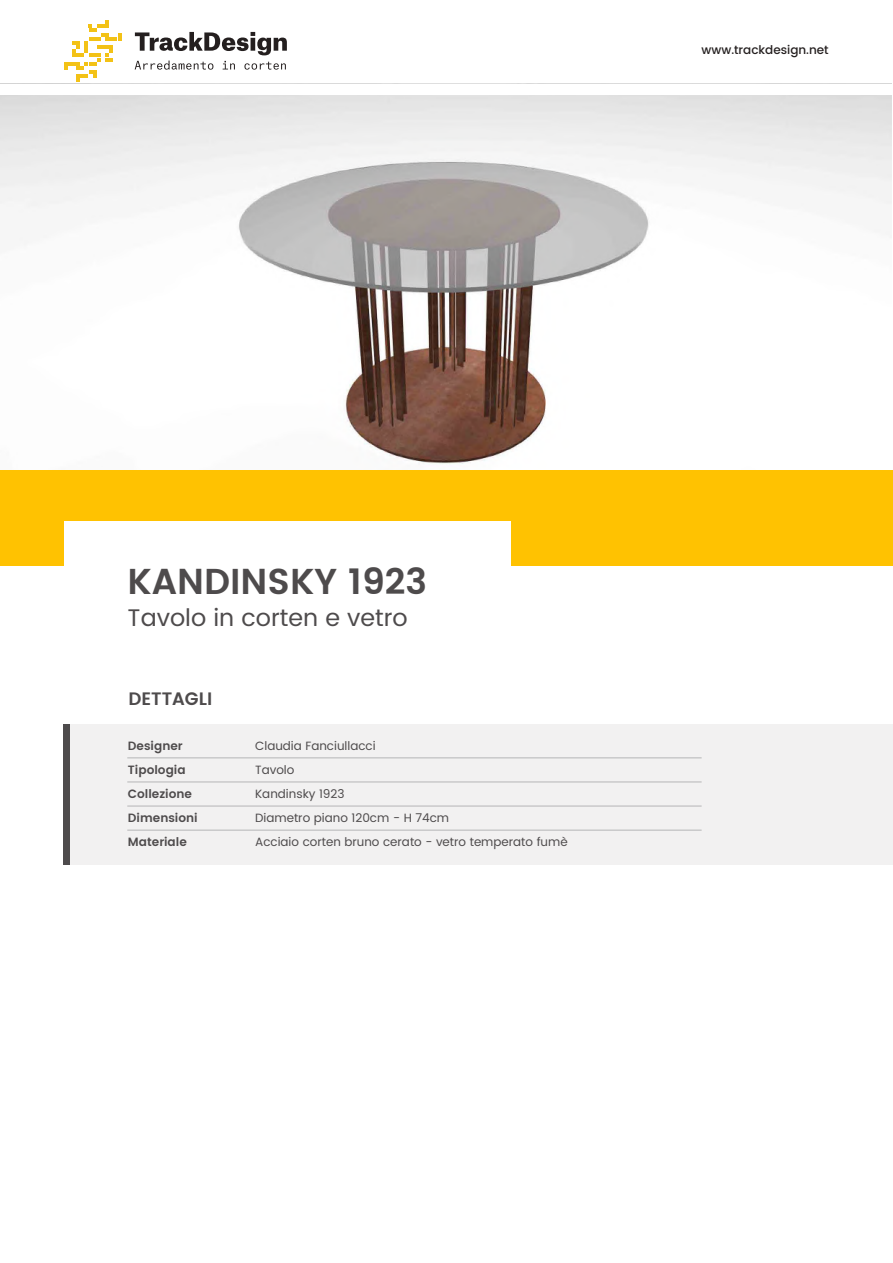
<style>
.page{position:relative;width:893px;height:1263px;background:#fff}
.page>*{position:absolute;margin:0;border:0;box-sizing:border-box;transform-origin:0 0}
.t1{font:600 36px "Poppins";color:#4e4b4c}
.t2{font:24px "Poppins";color:#4e4b4c}
.t3{font:600 18px "Poppins";color:#4e4b4c}
.t4{font:12px/24px "Poppins";color:#4e4b4c}
.t5{font:600 12px/24px "Poppins";color:#4e4b4c}
.t6{font:500 12px "Poppins";color:#241f1f}
</style>
<div class="page">
<div style="left:64px;top:724px;width:829px;height:140px;background:#f2f1f1"></div>
<div style="left:64px;top:724px;width:6px;height:140px;background:#4e4b4c"></div>
<hr style="left:127px;top:758px;width:575px;height:1px;background:#b5b5b6">
<hr style="left:127px;top:782px;width:575px;height:1px;background:#b5b5b6">
<hr style="left:127px;top:830px;width:575px;height:1px;background:#b5b5b6">
<hr style="left:127px;top:806px;width:575px;height:1px;background:#b5b5b6">
<svg style="left:135px;top:32px;width:152px;height:23px"></svg>
<svg style="left:135px;top:61px;width:78px;height:9px"></svg>
<svg style="left:223px;top:61px;width:12px;height:8px"></svg>
<svg style="left:244px;top:62px;width:42px;height:8px"></svg>
<svg style="left:64px;top:20px;width:57px;height:62px"></svg>
<img style="left:0;top:95px;width:891px;height:376px">
<div style="left:0;top:471px;width:893px;height:95px;background:#ffc201"></div>
<div style="left:64px;top:521px;width:446px;height:57px;background:#fff"></div>
<p class="t6" style="left:702px;top:41px;width:129px">www.trackdesign.net</p>
<h1 class="t1" style="left:128px;top:555px;width:301px">KANDINSKY 1923</h1>
<h2 class="t2" style="left:128px;top:600px;width:282px">Tavolo in corten e vetro</h2>
<h3 class="t3" style="left:128px;top:685px;width:85px">DETTAGLI</h3>
<p class="t5" style="left:128px;top:734px;width:71px">Designer<br>Tipologia<br>Collezione<br>Dimensioni<br>Materiale</p>
<p class="t4" style="left:255px;top:734px;width:314px">Claudia Fanciullacci<br>Tavolo<br>Kandinsky 1923<br>Diametro piano 120cm - H 74cm<br>Acciaio corten bruno cerato - vetro temperato fumè</p>
</div>
